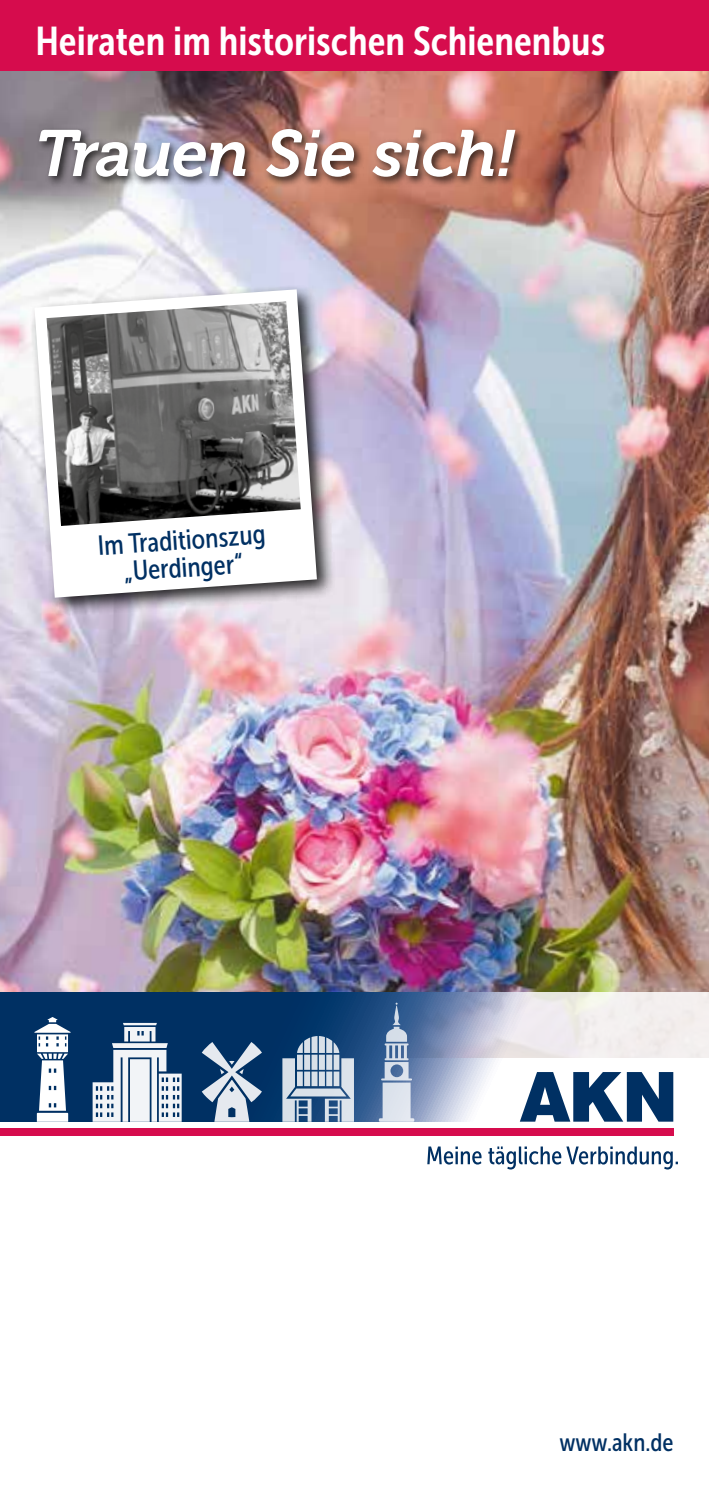
<style>
.page{position:relative;width:709px;height:1489px;background:#fff}
.page>*{position:absolute;margin:0;border:0;box-sizing:border-box;transform-origin:0 0}
.t1{font:italic 65px "Museo 700";letter-spacing:-.015em;color:#fff}
.t2{font:40px "Museo Sans Cond 700";color:#fff}
.t3{font:27.5px/27.5px "Museo Sans Cond 500";color:#003063;text-align:center}
.t4{font:25px "Museo Sans Cond 500";color:#003063}
</style>
<div class="page">
<img style="left:0;top:71px;width:709px;height:921px">
<div style="left:29px;top:283px;width:308px;height:334px;background:#000;opacity:.85"></div>
<svg style="left:34px;top:289px;width:283px;height:308px"></svg>
<img style="left:46px;top:301px;width:255px;height:225px">
<svg style="left:0;top:992px;width:709px;height:129px"></svg>
<svg style="left:520px;top:1071px;width:153px;height:50px"></svg>
<div style="left:0;top:1128px;width:673px;height:7px;background:#d60c4d"></div>
<svg style="left:427px;top:1146px;width:251px;height:23px"></svg>
<svg style="left:93px;top:1022px;width:89px;height:99px"></svg>
<svg style="left:379px;top:1002px;width:35px;height:119px"></svg>
<svg style="left:34px;top:1016px;width:37px;height:105px"></svg>
<svg style="left:282px;top:1035px;width:72px;height:86px"></svg>
<svg style="left:202px;top:1041px;width:60px;height:80px"></svg>
<div style="left:0;top:0;width:709px;height:71px;background:#d60c4d"></div>
<div style="left:36px;top:126px;width:489px;height:62px;background:#000;opacity:.75"></div>
<p class="t2" style="left:35px;top:19px;width:571px">Heiraten im historischen Schienenbus</p>
<h1 class="t1" style="left:35px;top:117px;width:481px">Trauen Sie sich!</h1>
<p class="t3" style="left:97px;top:532px;width:170px;rotate:-4deg">Im Traditionszug „Uerdinger“</p>
<p class="t4" style="left:559px;top:1428px;width:116px">www.akn.de</p>
</div>
